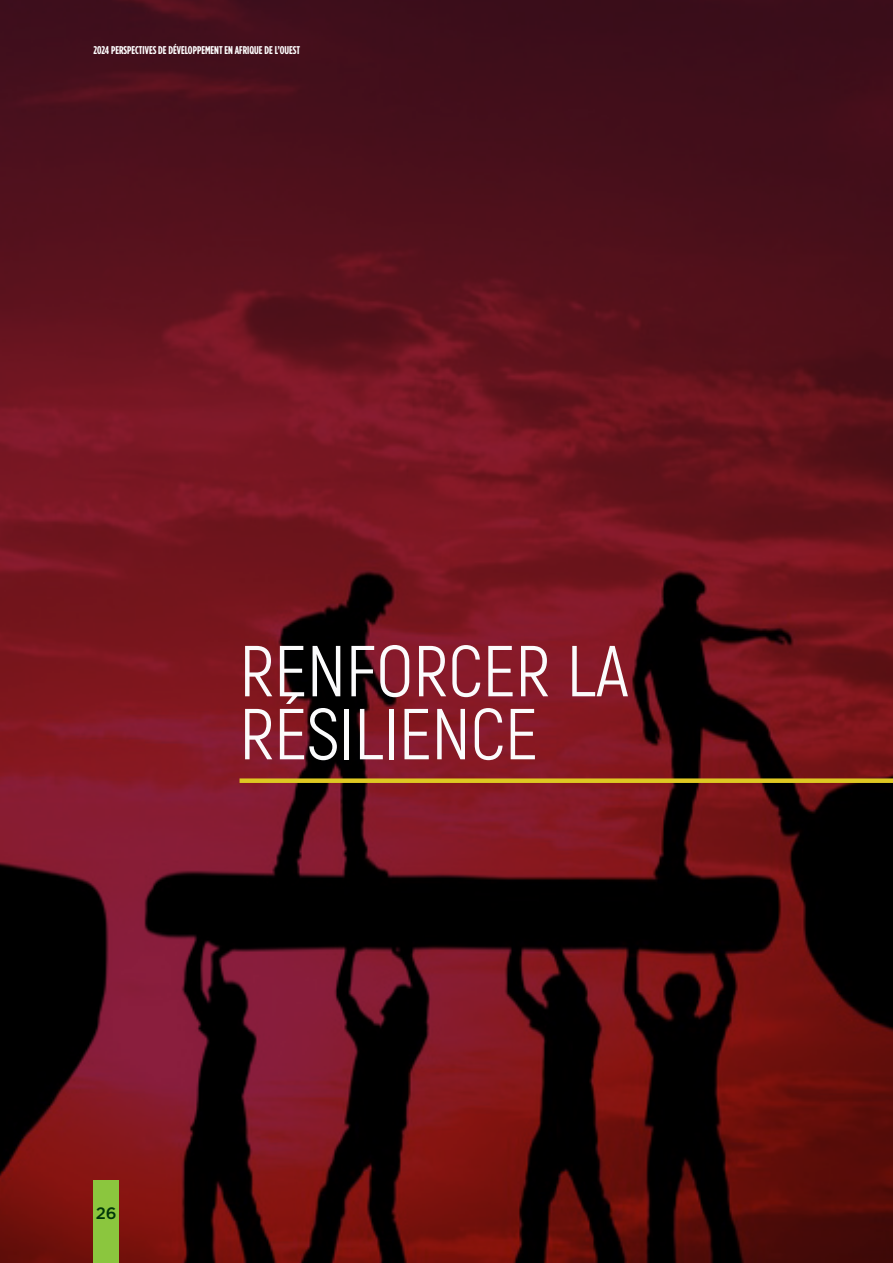
<style>
.page{position:relative;width:893px;height:1263px;background:#fff}
.page>*{position:absolute;margin:0;border:0;box-sizing:border-box;transform-origin:0 0}
.t1{font:72px/63px "Akrobat";color:#fbfbfc}
.t2{font:500 16.5px "Gotham";color:#003709}
.t3{font:700 11.25px "Gotham Condensed";color:#fff}
</style>
<div class="page">
<img style="left:0;top:0;width:893px;height:1263px">
<div style="left:240px;top:778px;width:653px;height:5px;background:#dec822"></div>
<div style="left:94px;top:1181px;width:25px;height:82px;background:#8bc63e"></div>
<p class="t3" style="left:94px;top:44px;width:208px">2024 PERSPECTIVES DE DÉVELOPPEMENT EN AFRIQUE DE L’OUEST</p>
<h1 class="t1" style="left:240px;top:640px;width:391px">RENFORCER LA<br>RÉSILIENCE</h1>
<h2 class="t2" style="left:96px;top:1202px;width:22px">26</h2>
</div>
